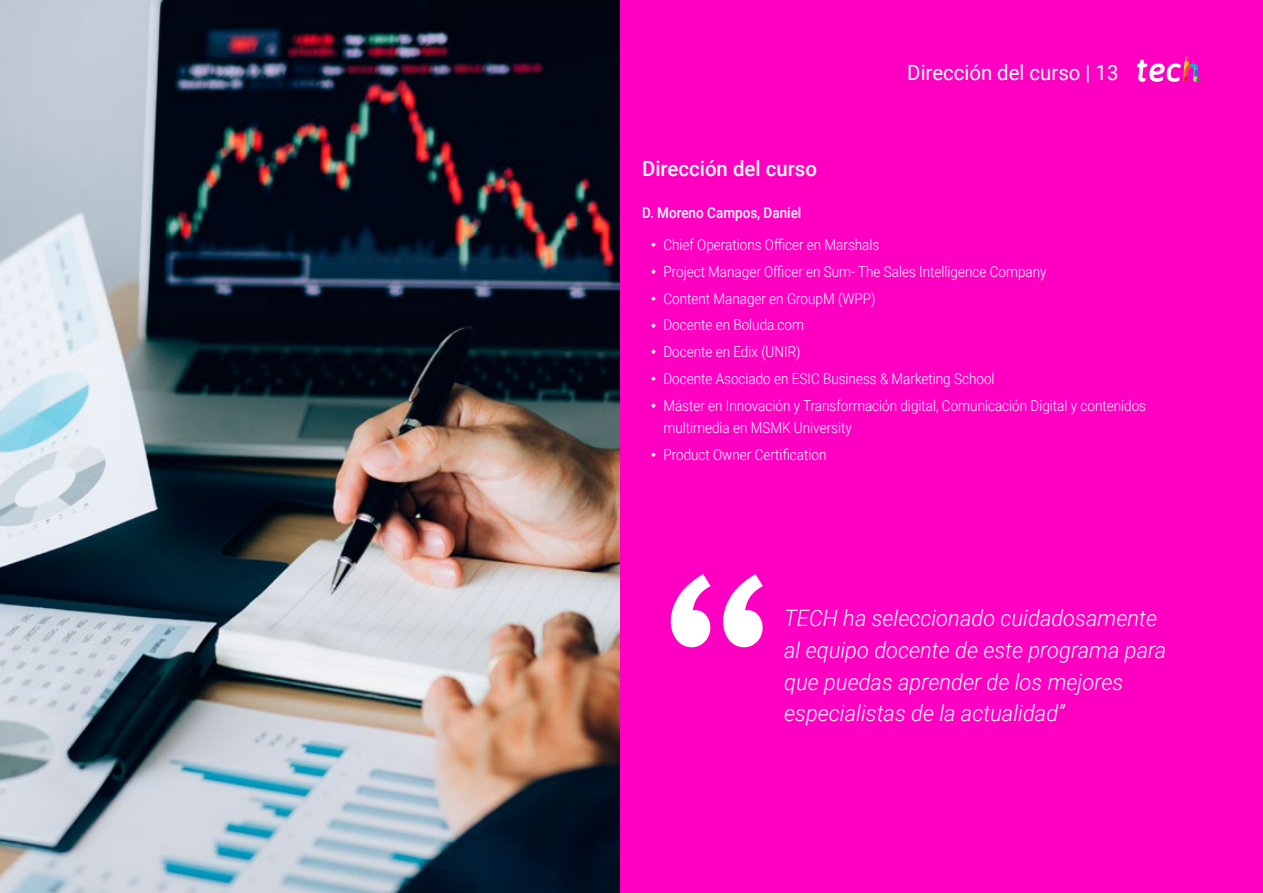
<style>
.page{position:relative;width:1263px;height:893px;background:#fff}
.page>*{position:absolute;margin:0;border:0;box-sizing:border-box;transform-origin:0 0}
.t1{font:italic 300 22.5px/31.5px "Roboto";color:#fff}
.t2{font:21px "Roboto";color:#fff}
.t3{font:500 21px "Roboto";color:#fffbff}
.t4{font:300 15px/26.7px "Roboto";color:#fff;scale:.9 1}
.t5{font:500 15px "Roboto";color:#fff;scale:.9 1}
</style>
<div class="page">
<img style="left:0;top:0;width:621px;height:893px">
<div style="left:621px;top:0;width:642px;height:893px;background:#ff00c2"></div>
<svg style="left:1137px;top:56px;width:62px;height:26px"></svg>
<svg style="left:671px;top:574px;width:92px;height:73px"></svg>
<h2 class="t3" style="left:642px;top:154px;width:176px">Dirección del curso</h2>
<h2 class="t2" style="left:907px;top:57px;width:213px">Dirección del curso | 13</h2>
<p class="t5" style="left:642px;top:202px;width:178px">D. Moreno Campos, Daniel</p>
<p class="t4" style="left:663px;top:231px;width:538px">Chief Operations Officer en Marshals<br>Project Manager Officer en Sum- The Sales Intelligence Company<br>Content Manager en GroupM (WPP)<br>Docente en Boluda.com<br>Docente en Edix (UNIR)<br>Docente Asociado en ESIC Business &amp; Marketing School<br>Máster en Innovación y Transformación digital, Comunicación Digital y contenidos</p>
<p class="t4" style="left:663px;top:414px;width:211px">multimedia en MSMK University<br>Product Owner Certification</p>
<h1 class="t1" style="left:784px;top:602px;width:384px">TECH ha seleccionado cuidadosamente al equipo docente de este programa para que puedas aprender de los mejores especialistas de la actualidad”</h1>
</div>
